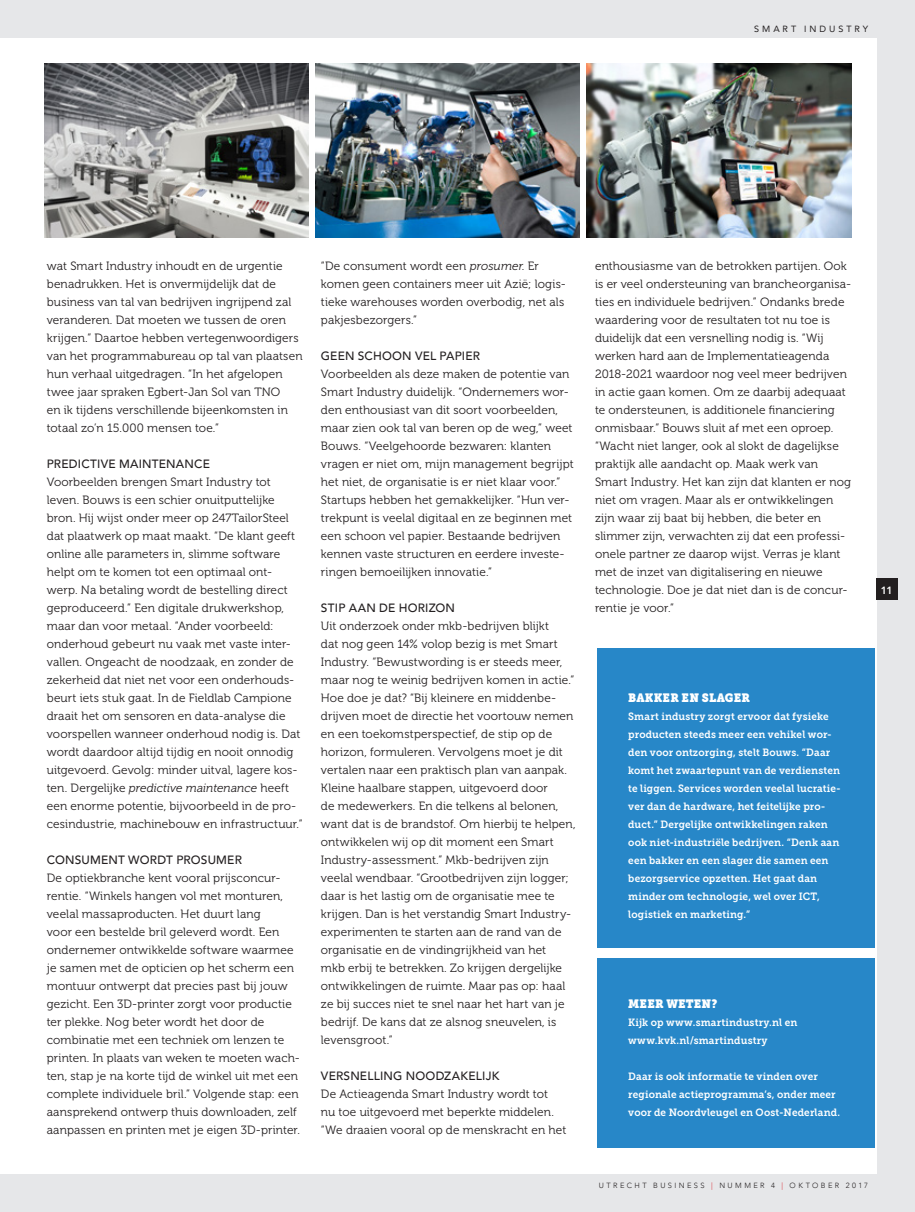
<style>
.page{position:relative;width:915px;height:1212px;background:#fff}
.page>*{position:absolute;margin:0;border:0;box-sizing:border-box;transform-origin:0 0}
.t1{font:12px/18px "Museo 300";letter-spacing:.01em;color:#231f20}
.t2{font:500 12px "Avenir";letter-spacing:.015em;color:#231f20}
.t3{font:12px "Museo Slab";letter-spacing:.02em;color:#fff;scale:.93 1}
.t4{font:10.5px/18px "Museo Slab 700";letter-spacing:.015em;color:#fff;scale:.95 1}
.t5{font:800 10.5px "Avenir";color:#fff}
.t6{font:9px "Avenir";letter-spacing:.325em;color:#231f20}
.t7{font:300 7.5px "Avenir";letter-spacing:.32em;color:#231f20}
.s1{font-style:italic}
.s2{color:#d81c23}
</style>
<div class="page">
<div style="left:1px;top:0;width:913px;height:1212px;background:#e6e7e9"></div>
<div style="left:0;top:38px;width:876px;height:1136px;background:#fff"></div>
<div style="left:876px;top:578px;width:21px;height:22px;background:#231f20"></div>
<div style="left:597px;top:959px;width:277px;height:189px;background:#2787c8"></div>
<div style="left:597px;top:648px;width:277px;height:299px;background:#2787c8"></div>
<img style="left:44px;top:64px;width:265px;height:173px">
<img style="left:315px;top:64px;width:264px;height:173px">
<img style="left:586px;top:64px;width:264px;height:173px">
<p class="t6" style="left:754px;top:22px;width:115px">SMART INDUSTRY</p>
<p class="t1" style="left:47px;top:257px;width:257px">wat Smart Industry inhoudt en de urgentie benadrukken. Het is onvermijdelijk dat de business van tal van bedrijven ingrijpend zal veranderen. Dat moeten we tussen de oren krijgen.” Daartoe hebben vertegenwoordigers van het programmabureau op tal van plaatsen hun verhaal uitgedragen. “In het afgelopen twee jaar spraken Egbert-Jan Sol van TNO<br>en ik tijdens verschillende bijeenkomsten in totaal zo’n 15.000 mensen toe.”</p>
<p class="t2" style="left:47px;top:453px;width:164px">PREDICTIVE MAINTENANCE</p>
<p class="t1" style="left:47px;top:473px;width:257px">Voorbeelden brengen Smart Industry tot leven. Bouws is een schier onuitputtelijke bron. Hij wijst onder meer op 247TailorSteel dat plaatwerk op maat maakt. “De klant geeft online alle parameters in, slimme software helpt om te komen tot een optimaal ont&shy;werp. Na betaling wordt de bestelling direct geproduceerd.” Een digitale drukwerkshop, maar dan voor metaal. “Ander voorbeeld: onderhoud gebeurt nu vaak met vaste inter&shy;vallen. Ongeacht de noodzaak, en zonder de zekerheid dat niet net voor een onderhouds&shy;beurt iets stuk gaat. In de Fieldlab Campione draait het om sensoren en data-analyse die voorspellen wanneer onderhoud nodig is. Dat wordt daardoor altijd tijdig en nooit onnodig uitgevoerd. Gevolg: minder uitval, lagere kos&shy;ten. Dergelijke <span class="s1">predictive maintenance</span> heeft een enorme potentie, bijvoorbeeld in de pro&shy;cesindustrie, machinebouw en infrastructuur.”</p>
<p class="t2" style="left:47px;top:849px;width:196px">CONSUMENT WORDT PROSUMER</p>
<p class="t1" style="left:47px;top:869px;width:255px">De optiekbranche kent vooral prijsconcur&shy;rentie. “Winkels hangen vol met monturen, veelal massaproducten. Het duurt lang<br>voor een bestelde bril geleverd wordt. Een ondernemer ontwikkelde software waarmee je samen met de opticien op het scherm een montuur ontwerpt dat precies past bij jouw gezicht. Een 3D-printer zorgt voor productie ter plekke. Nog beter wordt het door de combinatie met een techniek om lenzen te printen. In plaats van weken te moeten wach&shy;ten, stap je na korte tijd de winkel uit met een complete individuele bril.” Volgende stap: een aansprekend ontwerp thuis downloaden, zelf aanpassen en printen met je eigen 3D-printer.</p>
<p class="t1" style="left:321px;top:257px;width:246px">“De consument wordt een <span class="s1">prosumer</span>. Er komen geen containers meer uit Azië; logis&shy;tieke warehouses worden overbodig, net als pakjesbezorgers.”</p>
<p class="t2" style="left:321px;top:345px;width:160px">GEEN SCHOON VEL PAPIER</p>
<p class="t1" style="left:321px;top:365px;width:254px">Voorbeelden als deze maken de potentie van Smart Industry duidelijk. “Ondernemers wor&shy;den enthousiast van dit soort voorbeelden, maar zien ook tal van beren op de weg,” weet Bouws. “Veelgehoorde bezwaren: klanten vragen er niet om, mijn management begrijpt het niet, de organisatie is er niet klaar voor.” Startups hebben het gemakkelijker. “Hun ver&shy;trekpunt is veelal digitaal en ze beginnen met een schoon vel papier. Bestaande bedrijven kennen vaste structuren en eerdere investe&shy;ringen bemoeilijken innovatie.”</p>
<p class="t2" style="left:321px;top:597px;width:136px">STIP AAN DE HORIZON</p>
<p class="t1" style="left:321px;top:617px;width:256px">Uit onderzoek onder mkb-bedrijven blijkt<br>dat nog geen 14% volop bezig is met Smart Industry. “Bewustwording is er steeds meer, maar nog te weinig bedrijven komen in actie.” Hoe doe je dat? “Bij kleinere en middenbe&shy;drijven moet de directie het voortouw nemen en een toekomstperspectief, de stip op de horizon, formuleren. Vervolgens moet je dit vertalen naar een praktisch plan van aanpak.<br>Kleine haalbare stappen, uitgevoerd door<br>de medewerkers. En die telkens al belonen, want dat is de brandstof. Om hierbij te helpen, ontwikkelen wij op dit moment een Smart Industry-assessment.” Mkb-bedrijven zijn veelal wendbaar. “Grootbedrijven zijn logger; daar is het lastig om de organisatie mee te krijgen. Dan is het verstandig Smart Industry&shy;experimenten te starten aan de rand van de organisatie en de vindingrijkheid van het<br>mkb erbij te betrekken. Zo krijgen dergelijke ontwikkelingen de ruimte. Maar pas op: haal ze bij succes niet te snel naar het hart van je bedrijf. De kans dat ze alsnog sneuvelen, is levensgroot.”</p>
<p class="t2" style="left:321px;top:1065px;width:180px">VERSNELLING NOODZAKELIJK</p>
<p class="t1" style="left:321px;top:1085px;width:247px">De Actieagenda Smart Industry wordt tot<br>nu toe uitgevoerd met beperkte middelen. “We draaien vooral op de menskracht en het</p>
<p class="t1" style="left:595px;top:257px;width:257px">enthousiasme van de betrokken partijen. Ook is er veel ondersteuning van brancheorganisa&shy;ties en individuele bedrijven.” Ondanks brede waardering voor de resultaten tot nu toe is duidelijk dat een versnelling nodig is. “Wij werken hard aan de Implementatieagenda 2018-2021 waardoor nog veel meer bedrijven in actie gaan komen. Om ze daarbij adequaat te ondersteunen, is additionele financiering onmisbaar.” Bouws sluit af met een oproep. “Wacht niet langer, ook al slokt de dagelijkse praktijk alle aandacht op. Maak werk van Smart Industry. Het kan zijn dat klanten er nog niet om vragen. Maar als er ontwikkelingen zijn waar zij baat bij hebben, die beter en slimmer zijn, verwachten zij dat een professi&shy;onele partner ze daarop wijst. Verras je klant met de inzet van digitalisering en nieuwe technologie. Doe je dat niet dan is de concur&shy;rentie je voor.”</p>
<p class="t5" style="left:880px;top:582px;width:13px">11</p>
<p class="t3" style="left:628px;top:691px;width:132px">BAKKER EN SLAGER</p>
<p class="t4" style="left:628px;top:707px;width:225px">Smart industry zorgt ervoor dat fysieke producten steeds meer een vehikel wor&shy;den voor ontzorging, stelt Bouws. “Daar komt het zwaartepunt van de verdiensten te liggen. Services worden veelal lucratie&shy;ver dan de hardware, het feitelijke pro&shy;duct.” Dergelijke ontwikkelingen raken ook niet-industriële bedrijven. “Denk aan een bakker en een slager die samen een bezorgservice opzetten. Het gaat dan minder om technologie, wel over ICT, logistiek en marketing.”</p>
<p class="t3" style="left:628px;top:997px;width:97px">MEER WETEN?</p>
<p class="t4" style="left:628px;top:1013px;width:179px">Kijk op www.smartindustry.nl en www.kvk.nl/smartindustry</p>
<p class="t4" style="left:628px;top:1067px;width:224px">Daar is ook informatie te vinden over regionale actieprogramma’s, onder meer voor de Noordvleugel en Oost-Nederland.</p>
<p class="t7" style="left:598px;top:1181px;width:271px">UTRECHT BUSINESS <span class="s2">|</span> NUMMER 4 <span class="s2">|</span> OKTOBER 2017</p>
</div>
